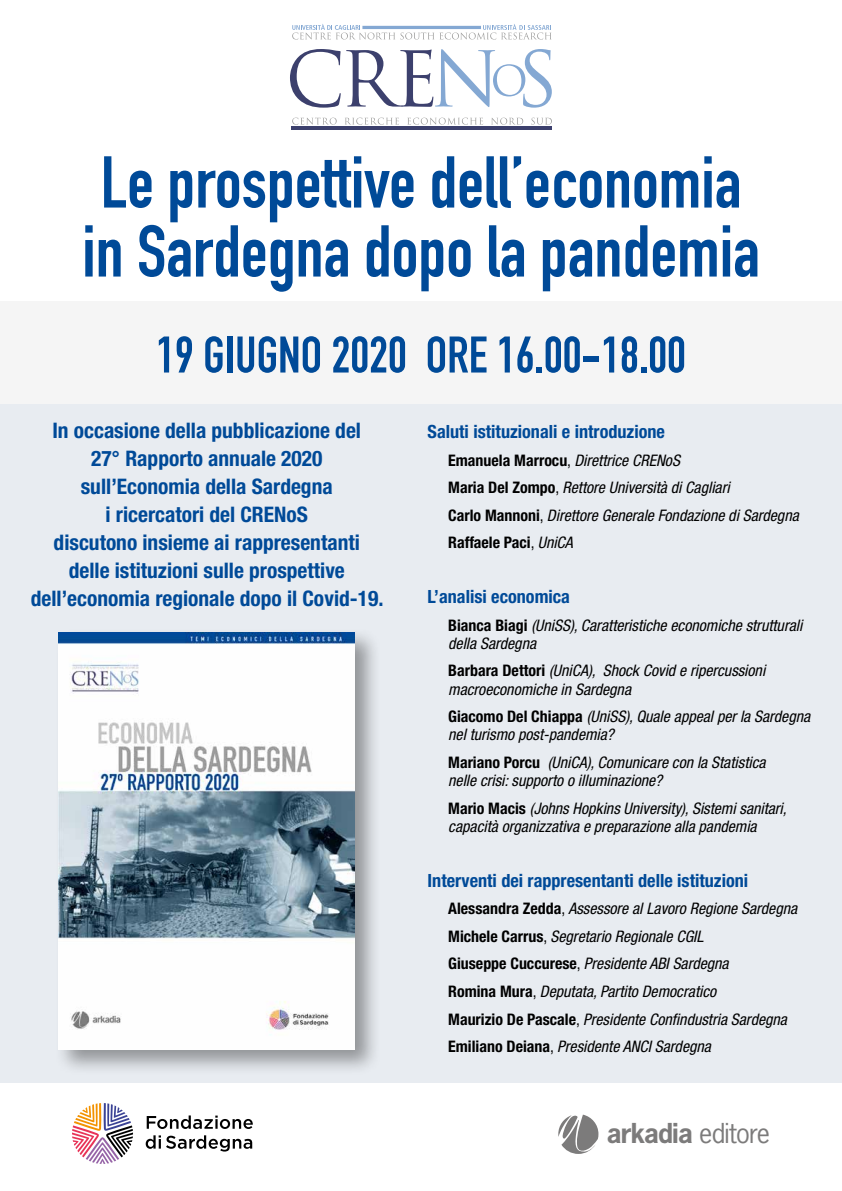
<style>
.page{position:relative;width:842px;height:1191px;background:#fff}
.page>*{position:absolute;margin:0;border:0;box-sizing:border-box;transform-origin:0 0}
.t1{font:72px/69px "DIN Engschrift Std";color:#004a98}
.t2{font:50.6px "DIN Engschrift Std";color:#004a98}
.t3{font:700 25.8px "News Gothic";letter-spacing:-.035em;color:#7c7b7b}
.t4{font:700 condensed 21.4px/27.9px "Helvetica Neue";color:#004a98;text-align:center}
.t5{font:700 condensed 18.2px "Helvetica Neue";color:#004a98}
.t6{font:italic condensed 15.9px/27.5px "Helvetica Neue";color:#000}
.s1{font-weight:700;font-style:normal}
.s2{font-style:normal}
.s3{font-weight:400}
</style>
<div class="page">
<div style="left:0;top:403px;width:842px;height:680px;background:#e8ecf1"></div>
<div style="left:54px;top:627px;width:327px;height:449px;background:#000;opacity:.37"></div>
<img style="left:59px;top:632px;width:296px;height:417px">
<div style="left:0;top:301px;width:842px;height:102px;background:#f5f5f5"></div>
<svg style="left:290px;top:49px;width:262px;height:59px"></svg>
<svg style="left:292px;top:24px;width:260px;height:16px"></svg>
<svg style="left:292px;top:118px;width:45px;height:7px"></svg>
<svg style="left:345px;top:118px;width:54px;height:7px"></svg>
<svg style="left:407px;top:118px;width:76px;height:7px"></svg>
<svg style="left:491px;top:118px;width:32px;height:7px"></svg>
<svg style="left:531px;top:118px;width:21px;height:7px"></svg>
<hr style="left:362px;top:26px;width:119px;height:3px;background:#84a8d3">
<hr style="left:291px;top:127px;width:261px;height:3px;background:#3c406d">
<svg style="left:147px;top:1115px;width:106px;height:14px"></svg>
<svg style="left:146px;top:1135px;width:106px;height:16px"></svg>
<svg style="left:72px;top:1103px;width:61px;height:61px"></svg>
<svg style="left:558px;top:1114px;width:40px;height:40px"></svg>
<h1 class="t1" style="left:82px;top:148px;width:679px">Le prospettive dell’economia in Sardegna dopo la pandemia</h1>
<h2 class="t2" style="left:156px;top:325px;width:531px">19 GIUGNO 2020 ORE 16.00-18.00</h2>
<p class="t4" style="left:31px;top:416px;width:354px">In occasione della pubblicazione del<br>27° Rapporto annuale 2020 sull’Economia della Sardegna<br>i ricercatori del CRENoS<br>discutono insieme ai rappresentanti<br>delle istituzioni sulle prospettive dell’economia regionale dopo il Covid-19.</p>
<p class="t5" style="left:428px;top:420px;width:239px">Saluti istituzionali e introduzione</p>
<p class="t6" style="left:448px;top:446px;width:352px"><span class="s1">Emanuela Marrocu</span><span class="s2">,</span> Direttrice CRENoS<br><span class="s1">Maria Del Zompo</span><span class="s2">,</span> Rettore Università di Cagliari<br><span class="s1">Carlo Mannoni</span><span class="s2">,</span> Direttore Generale Fondazione di Sardegna <span class="s1">Raffaele Paci</span><span class="s2">,</span> UniCA</p>
<p class="t5" style="left:428px;top:585px;width:144px">L’analisi economica</p>
<p class="t6" style="left:448px;top:616px;width:356px;line-height:18.2px"><span class="s1">Bianca Biagi</span> (UniSS), Caratteristiche economiche strutturali della Sardegna</p>
<p class="t6" style="left:448px;top:661px;width:318px;line-height:18.2px"><span class="s1">Barbara Dettori</span> (UniCA), Shock Covid e ripercussioni macroeconomiche in Sardegna</p>
<p class="t6" style="left:448px;top:707px;width:363px;line-height:18.2px"><span class="s1">Giacomo Del Chiappa</span> (UniSS), Quale appeal per la Sardegna nel turismo post-pandemia?</p>
<p class="t6" style="left:448px;top:753px;width:319px;line-height:18.2px"><span class="s1">Mariano Porcu</span> (UniCA), Comunicare con la Statistica nelle crisi: supporto o illuminazione?</p>
<p class="t6" style="left:448px;top:799px;width:340px;line-height:18.2px"><span class="s1">Mario Macis</span> (Johns Hopkins University), Sistemi sanitari, capacità organizzativa e preparazione alla pandemia</p>
<p class="t5" style="left:428px;top:869px;width:322px">Interventi dei rappresentanti delle istituzioni</p>
<p class="t6" style="left:448px;top:895px;width:350px"><span class="s1">Alessandra Zedda</span><span class="s2">,</span> Assessore al Lavoro Regione Sardegna <span class="s1">Michele Carrus</span><span class="s2">,</span> Segretario Regionale CGIL<br><span class="s1">Giuseppe Cuccurese</span><span class="s2">,</span> Presidente ABI Sardegna<br><span class="s1">Romina Mura</span><span class="s2">,</span> Deputata, Partito Democratico<br><span class="s1">Maurizio De Pascale</span><span class="s2">,</span> Presidente Confindustria Sardegna <span class="s1">Emiliano Deiana</span><span class="s2">,</span> Presidente ANCI Sardegna</p>
<h3 class="t3" style="left:607px;top:1116px;width:165px">arkadia <span class="s3">editore</span></h3>
</div>
